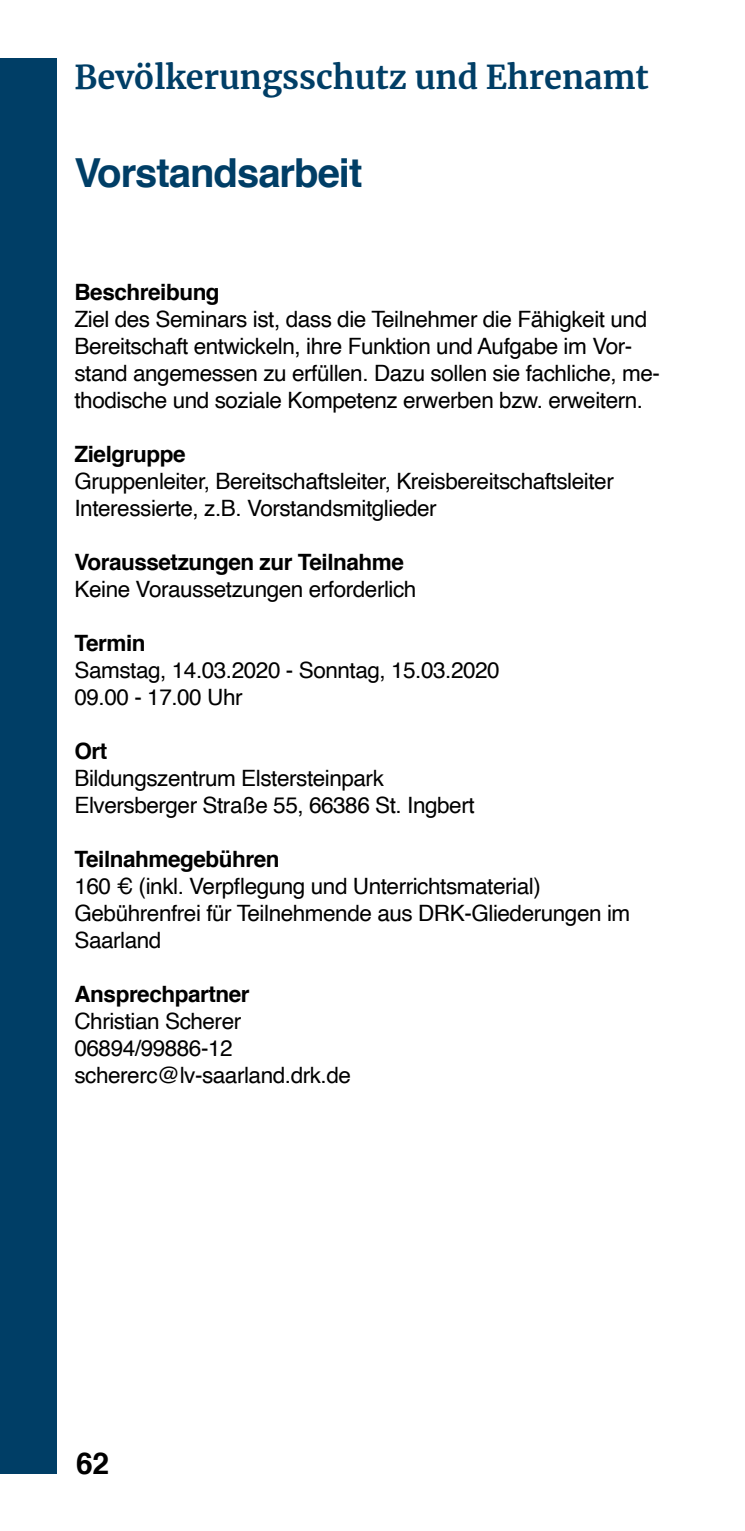
<style>
.page{position:relative;width:745px;height:1531px;background:#fff}
.page>*{position:absolute;margin:0;border:0;box-sizing:border-box;transform-origin:0 0}
.t1{font:700 40px "Helvetica";letter-spacing:-.025em;color:#003e66}
.t2{font:700 32.5px "Merriweather";color:#003e66}
.t3{font:700 30px "Helvetica";color:#000}
.t4{font:22.5px/27px "Helvetica";letter-spacing:-.02em;color:#000}
.t5{font:700 22.5px "Helvetica";letter-spacing:-.02em;color:#000}
</style>
<div class="page">
<div style="left:0;top:58px;width:57px;height:1416px;background:#003e66"></div>
<h2 class="t2" style="left:74px;top:54px;width:575px">Bevölkerungsschutz und Ehrenamt</h2>
<h1 class="t1" style="left:74px;top:141px;width:289px">Vorstandsarbeit</h1>
<p class="t5" style="left:74px;top:274px;width:147px">Beschreibung</p>
<p class="t4" style="left:74px;top:306px;width:586px">Ziel des Seminars ist, dass die Teilnehmer die Fähigkeit und Bereitschaft entwickeln, ihre Funktion und Aufgabe im Vor&shy;stand angemessen zu erfüllen. Dazu sollen sie fachliche, me&shy;thodische und soziale Kompetenz erwerben bzw. erweitern.</p>
<p class="t5" style="left:74px;top:436px;width:112px">Zielgruppe</p>
<p class="t4" style="left:74px;top:468px;width:540px">Gruppenleiter, Bereitschaftsleiter, Kreisbereitschaftsleiter<br>Interessierte, z.B. Vorstandsmitglieder</p>
<p class="t5" style="left:74px;top:544px;width:331px">Voraussetzungen zur Teilnahme</p>
<p class="t4" style="left:74px;top:576px;width:343px">Keine Voraussetzungen erforderlich</p>
<p class="t5" style="left:74px;top:625px;width:73px">Termin</p>
<p class="t4" style="left:74px;top:657px;width:426px">Samstag, 14.03.2020 - Sonntag, 15.03.2020<br>09.00 - 17.00 Uhr</p>
<p class="t5" style="left:74px;top:733px;width:34px">Ort</p>
<p class="t4" style="left:74px;top:765px;width:401px">Bildungszentrum Elstersteinpark<br>Elversberger Straße 55, 66386 St. Ingbert</p>
<p class="t5" style="left:74px;top:841px;width:206px">Teilnahmegebühren</p>
<p class="t4" style="left:74px;top:873px;width:557px">160 € (inkl. Verpflegung und Unterrichtsmaterial)<br>Gebührenfrei für Teilnehmende aus DRK-Gliederungen im<br>Saarland</p>
<p class="t5" style="left:74px;top:976px;width:176px">Ansprechpartner</p>
<p class="t4" style="left:74px;top:1008px;width:278px">Christian Scherer<br>06894/99886-12 schererc@lv-saarland.drk.de</p>
<h3 class="t3" style="left:76px;top:1439px;width:34px">62</h3>
</div>
